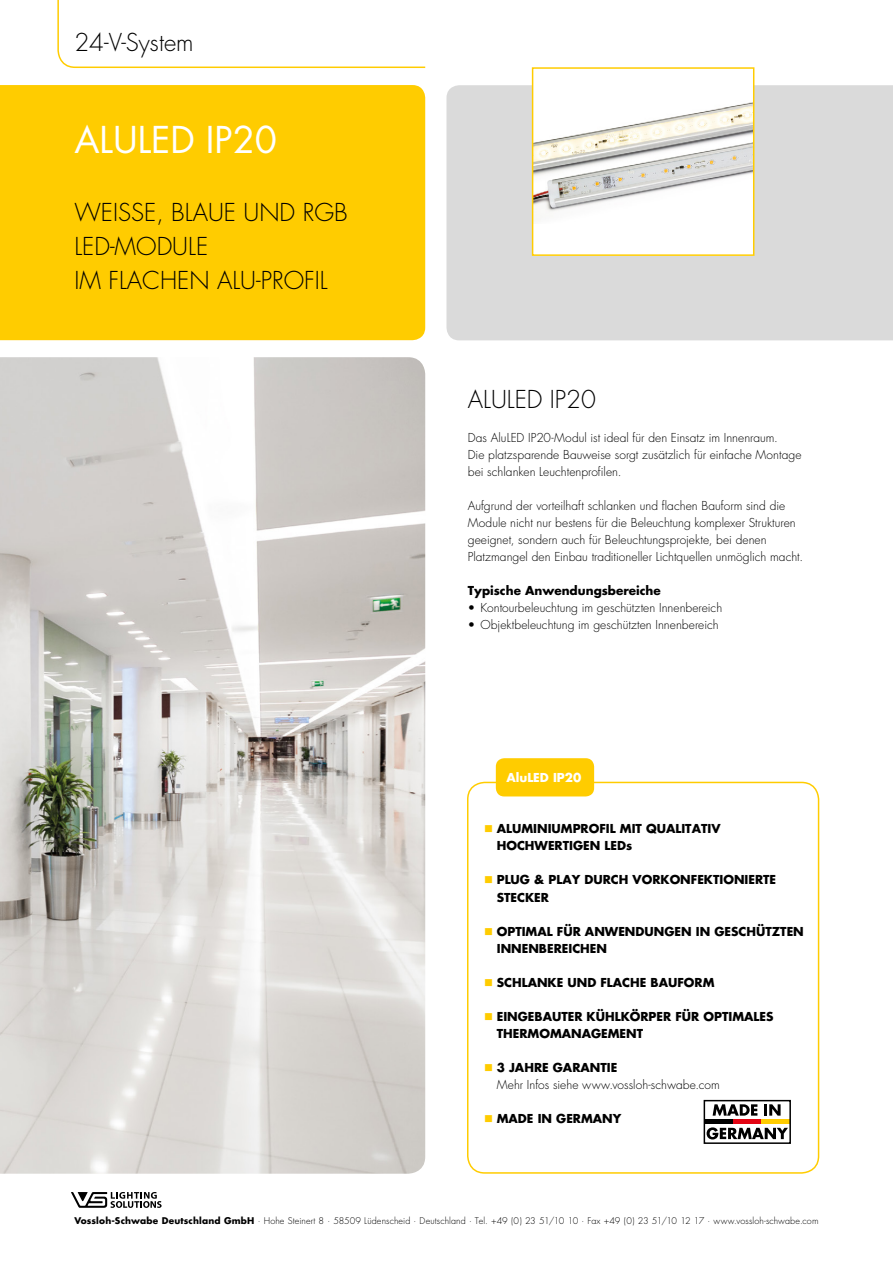
<style>
.page{position:relative;width:893px;height:1263px;background:#fff}
.page>*{position:absolute;margin:0;border:0;box-sizing:border-box;transform-origin:0 0}
.t1{font:36px "Futura";color:#fff}
.t2{font:300 24px/34px "Futura";color:#000}
.t3{font:300 12px/17px "Futura";letter-spacing:.005em;color:#000}
.t4{font:700 12px/17px "Futura";color:#000}
.t5{font:700 12px "Futura";color:#fff}
.t6{font:300 9px "Futura";letter-spacing:.01em;color:#000}
.s1{font-weight:700}
</style>
<div class="page">
<div style="left:0;top:85px;width:425px;height:255px;background:#fc0"></div>
<div style="left:446px;top:85px;width:447px;height:255px;background:#dadada"></div>
<svg style="left:71px;top:1192px;width:91px;height:16px"></svg>
<div style="left:467px;top:782px;width:352px;height:392px;border:2px solid #fc0;border-radius:17px"></div>
<div style="left:496px;top:758px;width:98px;height:38px;background:#fc0;border-radius:9px"></div>
<div style="left:533px;top:68px;width:221px;height:187px;background:#fff"></div>
<img style="left:535px;top:102px;width:216px;height:110px">
<div style="left:532px;top:67px;width:222px;height:189px;border:2px solid #fc0"></div>
<svg style="left:57px;top:0;width:369px;height:68px"></svg>
<img style="left:0;top:357px;width:425px;height:817px">
<svg style="left:713px;top:1104px;width:44px;height:12px"></svg>
<svg style="left:764px;top:1104px;width:17px;height:12px"></svg>
<svg style="left:707px;top:1127px;width:81px;height:12px"></svg>
<hr style="left:705px;top:1119px;width:28px;height:4px;background:#000">
<hr style="left:733px;top:1119px;width:28px;height:4px;background:#e30413">
<hr style="left:761px;top:1119px;width:29px;height:4px;background:#fc0">
<div style="left:704px;top:1100px;width:87px;height:44px;border:2px solid #000"></div>
<h2 class="t2" style="left:74px;top:26px;width:121px">24-V-System</h2>
<h1 class="t1" style="left:74px;top:117px;width:204px">ALULED IP20</h1>
<h2 class="t2" style="left:74px;top:196px;width:275px">WEISSE, BLAUE UND RGB<br>LED-MODULE<br>IM FLACHEN ALU-PROFIL</h2>
<h2 class="t2" style="left:468px;top:383px;width:130px">ALULED IP20</h2>
<p class="t3" style="left:468px;top:430px;width:335px">Das AluLED IP20-Modul ist ideal für den Einsatz im Innenraum.<br>Die platzsparende Bauweise sorgt zusätzlich für einfache Montage bei schlanken Leuchtenprofilen.</p>
<p class="t3" style="left:468px;top:498px;width:337px">Aufgrund der vorteilhaft schlanken und flachen Bauform sind die Module nicht nur bestens für die Beleuchtung komplexer Strukturen geeignet, sondern auch für Beleuchtungsprojekte, bei denen Platzmangel den Einbau traditioneller Lichtquellen unmöglich macht.</p>
<p class="t4" style="left:468px;top:582px;width:195px">Typische Anwendungsbereiche</p>
<p class="t3" style="left:468px;top:600px;width:256px">• Kontourbeleuchtung im geschützten Innenbereich</p>
<p class="t3" style="left:468px;top:617px;width:252px">• Objektbeleuchtung im geschützten Innenbereich</p>
<p class="t5" style="left:506px;top:770px;width:76px">AluLED IP20</p>
<p class="t4" style="left:497px;top:820px;width:225px">ALUMINIUMPROFIL MIT QUALITATIV<br>HOCHWERTIGEN LEDs</p>
<p class="t4" style="left:497px;top:871px;width:281px">PLUG &amp; PLAY DURCH VORKONFEKTIONIERTE<br>STECKER</p>
<p class="t4" style="left:497px;top:922px;width:309px">OPTIMAL FÜR ANWENDUNGEN IN GESCHÜTZTEN<br>INNENBEREICHEN</p>
<p class="t4" style="left:497px;top:973px;width:219px">SCHLANKE UND FLACHE BAUFORM</p>
<p class="t4" style="left:497px;top:1007px;width:278px">EINGEBAUTER KÜHLKÖRPER FÜR OPTIMALES<br>THERMOMANAGEMENT</p>
<p class="t4" style="left:497px;top:1058px;width:122px">3 JAHRE GARANTIE</p>
<p class="t3" style="left:497px;top:1076px;width:225px">Mehr Infos siehe www.vossloh-schwabe.com</p>
<p class="t4" style="left:497px;top:1109px;width:126px">MADE IN GERMANY</p>
<p class="t6" style="left:74px;top:1216px;width:746px"><span class="s1">Vossloh-Schwabe Deutschland GmbH</span> · Hohe Steinert 8 · 58509 Lüdenscheid · Deutschland · Tel. +49 (0) 23 51/10 10 · Fax +49 (0) 23 51/10 12 17 · www.vossloh-schwabe.com</p>
</div>
